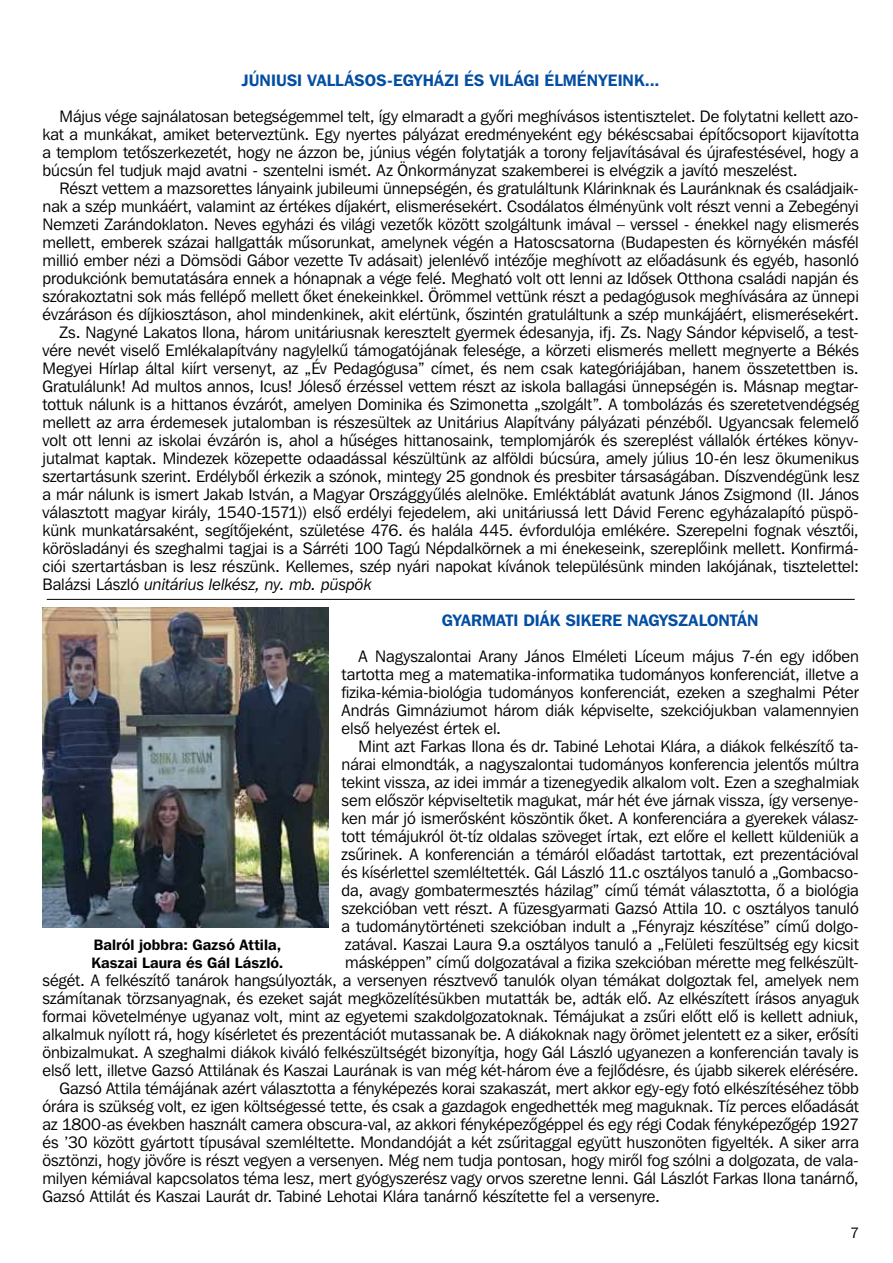
<style>
.page{position:relative;width:893px;height:1263px;background:#fff}
.page>*{position:absolute;margin:0;border:0;box-sizing:border-box;transform-origin:0 0}
.t1{font:16.5px/18px "Franklin Gothic Bk HU Book";letter-spacing:-.005em;color:#000;text-align:justify}
.t2{font:16.5px "Franklin Gothic Demi HU Demi";letter-spacing:.005em;color:#034ea2}
.t3{font:italic 16.5px "Franklin Gothic Bk HU Book";letter-spacing:-.005em;color:#000}
.t4{font:15px/18px "Franklin Gothic Demi HU Demi";letter-spacing:.005em;color:#000}
.t5{font:15px "Franklin Gothic Bk HU Book";color:#000}
.s1{font-style:normal}
</style>
<div class="page">
<hr style="left:47px;top:599px;width:808px;height:1px;background:#000">
<img style="left:43px;top:608px;width:286px;height:319px">
<p class="t2" style="left:242px;top:70px;width:27px">JÚNIUSI</p>
<p class="t2" style="left:307px;top:70px;width:21px">VALLÁSOS</p>
<p class="t2" style="left:387px;top:70px;width:17px">-EGYHÁZI</p>
<p class="t2" style="left:464px;top:70px;width:44px">ÉS VILÁGI</p>
<p class="t2" style="left:545px;top:70px;width:11px">ÉLMÉNYEIN</p>
<p class="t2" style="left:634px;top:70px;width:27px">K...</p>
<p class="t1" style="left:43px;top:107px;width:818px;text-indent:17px">Május vége sajnálatosan betegségemmel telt, így elmaradt a gyôri meghívásos istentisztelet. De folytatni kellett azo&shy;kat a munkákat, amiket beterveztünk. Egy nyertes pályázat eredményeként egy békéscsabai építôcsoport kijavította a templom tetôszerkezetét, hogy ne ázzon be, június végén folytatják a torony feljavításával és újrafestésével, hogy a búcsún fel tudjuk majd avatni - szentelni ismét. Az Önkormányzat szakemberei is elvégzik a javító meszelést.</p>
<p class="t1" style="left:60px;top:179px;width:801px">Részt vettem a mazsorettes lányaink jubileumi ünnepségén, és gratuláltunk Klárinknak és Lauránknak és családjaik-</p>
<p class="t1" style="left:43px;top:197px;width:818px">nak a szép munkáért, valamint az értékes díjakért, elismerésekért. Csodálatos élményünk volt részt venni a Zebegényi</p>
<p class="t1" style="left:43px;top:215px;width:818px">Nemzeti Zarándoklaton. Neves egyházi és világi vezetôk között szolgáltunk imával – verssel - énekkel nagy elismerés</p>
<p class="t1" style="left:43px;top:233px;width:818px">mellett, emberek százai hallgatták mûsorunkat, amelynek végén a Hatoscsatorna (Budapesten és környékén másfél</p>
<p class="t1" style="left:43px;top:251px;width:818px">millió ember nézi a Dömsödi Gábor vezette Tv adásait) jelenlévô intézôje meghívott az elôadásunk és egyéb, hasonló</p>
<p class="t1" style="left:43px;top:269px;width:818px">produkciónk bemutatására ennek a hónapnak a vége felé. Megható volt ott lenni az Idôsek Otthona családi napján és</p>
<p class="t1" style="left:43px;top:287px;width:818px">szórakoztatni sok más fellépô mellett ôket énekeinkkel. Örömmel vettünk részt a pedagógusok meghívására az ünnepi</p>
<p class="t1" style="left:43px;top:305px;width:818px">évzáráson és díjkiosztáson, ahol mindenkinek, akit elértünk, ôszintén gratuláltunk a szép munkájáért, elismerésekért.</p>
<p class="t1" style="left:60px;top:323px;width:801px">Zs. Nagyné Lakatos Ilona, három unitáriusnak keresztelt gyermek édesanyja, ifj. Zs. Nagy Sándor képviselô, a test-</p>
<p class="t1" style="left:43px;top:341px;width:818px">vére nevét viselô Emlékalapítvány nagylelkû támogatójának felesége, a körzeti elismerés mellett megnyerte a Békés</p>
<p class="t1" style="left:43px;top:359px;width:818px">Megyei Hírlap által kiírt versenyt, az „Év Pedagógusa” címet, és nem csak kategóriájában, hanem összetettben is.</p>
<p class="t1" style="left:43px;top:377px;width:818px">Gratulálunk! Ad multos annos, Icus! Jólesô érzéssel vettem részt az iskola ballagási ünnepségén is. Másnap megtar-</p>
<p class="t1" style="left:43px;top:395px;width:818px">tottuk nálunk is a hittanos évzárót, amelyen Dominika és Szimonetta „szolgált”. A tombolázás és szeretetvendégség</p>
<p class="t1" style="left:43px;top:413px;width:818px">mellett az arra érdemesek jutalomban is részesültek az Unitárius Alapítvány pályázati pénzébôl. Ugyancsak felemelô</p>
<p class="t1" style="left:43px;top:431px;width:818px">volt ott lenni az iskolai évzárón is, ahol a hûséges hittanosaink, templomjárók és szereplést vállalók értékes könyv-</p>
<p class="t1" style="left:43px;top:449px;width:818px">jutalmat kaptak. Mindezek közepette odaadással készültünk az alföldi búcsúra, amely július 10-én lesz ökumenikus</p>
<p class="t1" style="left:43px;top:467px;width:818px">szertartásunk szerint. Erdélybôl érkezik a szónok, mintegy 25 gondnok és presbiter társaságában. Díszvendégünk lesz</p>
<p class="t1" style="left:43px;top:485px;width:818px">a már nálunk is ismert Jakab István, a Magyar Országgyûlés alelnöke. Emléktáblát avatunk János Zsigmond (II. János</p>
<p class="t1" style="left:43px;top:503px;width:818px">választott magyar király, 1540-1571)) elsô erdélyi fejedelem, aki unitáriussá lett Dávid Ferenc egyházalapító püspö-</p>
<p class="t1" style="left:43px;top:521px;width:818px">künk munkatársaként, segítôjeként, születése 476. és halála 445. évfordulója emlékére. Szerepelni fognak vésztôi,</p>
<p class="t1" style="left:43px;top:539px;width:818px">körösladányi és szeghalmi tagjai is a Sárréti 100 Tagú Népdalkörnek a mi énekeseink, szereplôink mellett. Konfirmá-</p>
<p class="t1" style="left:43px;top:557px;width:818px">ciói szertartásban is lesz részünk. Kellemes, szép nyári napokat kívánok településünk minden lakójának, tisztelettel:</p>
<p class="t3" style="left:43px;top:574px;width:330px"><span class="s1">Balázsi László</span> unitárius lelkész, ny. mb. püspök</p>
<p class="t2" style="left:442px;top:610px;width:318px">Gyarmati diák sikere Nagyszalontán</p>
<p class="t1" style="left:342px;top:647px;width:519px;text-indent:17px">A Nagyszalontai Arany János Elméleti Líceum május 7-én egy idôben tartotta meg a matematika-informatika tudományos konferenciát, illetve a fizika-kémia-biológia tudományos konferenciát, ezeken a szeghalmi Péter András Gimnáziumot három diák képviselte, szekciójukban valamennyien elsô helyezést értek el.</p>
<p class="t1" style="left:359px;top:737px;width:502px">Mint azt Farkas Ilona és dr. Tabiné Lehotai Klára, a diákok felkészítô ta-</p>
<p class="t1" style="left:342px;top:755px;width:519px">nárai elmondták, a nagyszalontai tudományos konferencia jelentôs múltra</p>
<p class="t1" style="left:342px;top:773px;width:519px">tekint vissza, az idei immár a tizenegyedik alkalom volt. Ezen a szeghalmiak</p>
<p class="t1" style="left:342px;top:791px;width:519px">sem elôször képviseltetik magukat, már hét éve járnak vissza, így versenye-</p>
<p class="t1" style="left:342px;top:809px;width:519px">ken már jó ismerôsként köszöntik ôket. A konferenciára a gyerekek válasz-</p>
<p class="t1" style="left:342px;top:827px;width:519px">tott témájukról öt-tíz oldalas szöveget írtak, ezt elôre el kellett küldeniük a</p>
<p class="t1" style="left:342px;top:845px;width:519px">zsûrinek. A konferencián a témáról elôadást tartottak, ezt prezentációval</p>
<p class="t1" style="left:342px;top:863px;width:519px">és kísérlettel szemléltették. Gál László 11.c osztályos tanuló a „Gombacso-</p>
<p class="t1" style="left:342px;top:881px;width:519px">da, avagy gombatermesztés házilag” címû témát választotta, ô a biológia</p>
<p class="t1" style="left:342px;top:899px;width:519px">szekcióban vett részt. A füzesgyarmati Gazsó Attila 10. c osztályos tanuló</p>
<p class="t1" style="left:342px;top:917px;width:519px">a tudománytörténeti szekcióban indult a „Fényrajz készítése” címû dolgo-</p>
<p class="t1" style="left:345px;top:935px;width:515px">zatával. Kaszai Laura 9.a osztályos tanuló a „Felületi feszültség egy kicsit</p>
<p class="t1" style="left:345px;top:953px;width:515px">másképpen” címû dolgozatával a fizika szekcióban mérette meg felkészült-</p>
<p class="t1" style="left:43px;top:971px;width:818px">ségét. A felkészítô tanárok hangsúlyozták, a versenyen résztvevô tanulók olyan témákat dolgoztak fel, amelyek nem</p>
<p class="t1" style="left:43px;top:989px;width:818px">számítanak törzsanyagnak, és ezeket saját megközelítésükben mutatták be, adták elô. Az elkészített írásos anyaguk</p>
<p class="t1" style="left:43px;top:1007px;width:818px">formai követelménye ugyanaz volt, mint az egyetemi szakdolgozatoknak. Témájukat a zsûri elôtt elô is kellett adniuk,</p>
<p class="t1" style="left:43px;top:1025px;width:818px">alkalmuk nyílott rá, hogy kísérletet és prezentációt mutassanak be. A diákoknak nagy örömet jelentett ez a siker, erôsíti</p>
<p class="t1" style="left:43px;top:1043px;width:818px">önbizalmukat. A szeghalmi diákok kiváló felkészültségét bizonyítja, hogy Gál László ugyanezen a konferencián tavaly is</p>
<p class="t1" style="left:43px;top:1061px;width:818px">elsô lett, illetve Gazsó Attilának és Kaszai Laurának is van még két-három éve a fejlôdésre, és újabb sikerek elérésére.</p>
<p class="t1" style="left:60px;top:1079px;width:801px">Gazsó Attila témájának azért választotta a fényképezés korai szakaszát, mert akkor egy-egy fotó elkészítéséhez több</p>
<p class="t1" style="left:43px;top:1097px;width:818px">órára is szükség volt, ez igen költségessé tette, és csak a gazdagok engedhették meg maguknak. Tíz perces elôadását</p>
<p class="t1" style="left:43px;top:1115px;width:818px">az 1800-as években használt camera obscura-val, az akkori fényképezôgéppel és egy régi Codak fényképezôgép 1927</p>
<p class="t1" style="left:43px;top:1133px;width:818px">és ’30 között gyártott típusával szemléltette. Mondandóját a két zsûritaggal együtt huszonöten figyelték. A siker arra</p>
<p class="t1" style="left:43px;top:1151px;width:818px">ösztönzi, hogy jövôre is részt vegyen a versenyen. Még nem tudja pontosan, hogy mirôl fog szólni a dolgozata, de vala-</p>
<p class="t1" style="left:43px;top:1169px;width:818px">milyen kémiával kapcsolatos téma lesz, mert gyógyszerész vagy orvos szeretne lenni. Gál Lászlót Farkas Ilona tanárnô,</p>
<p class="t1" style="left:43px;top:1187px;width:619px">Gazsó Attilát és Kaszai Laurát dr. Tabiné Lehotai Klára tanárnô készítette fel a versenyre.</p>
<p class="t4" style="left:92px;top:935px;width:193px">Balról jobbra: Gazsó Attila,<br>Kaszai Laura és Gál László.</p>
<p class="t5" style="left:850px;top:1223px;width:10px">7</p>
</div>
